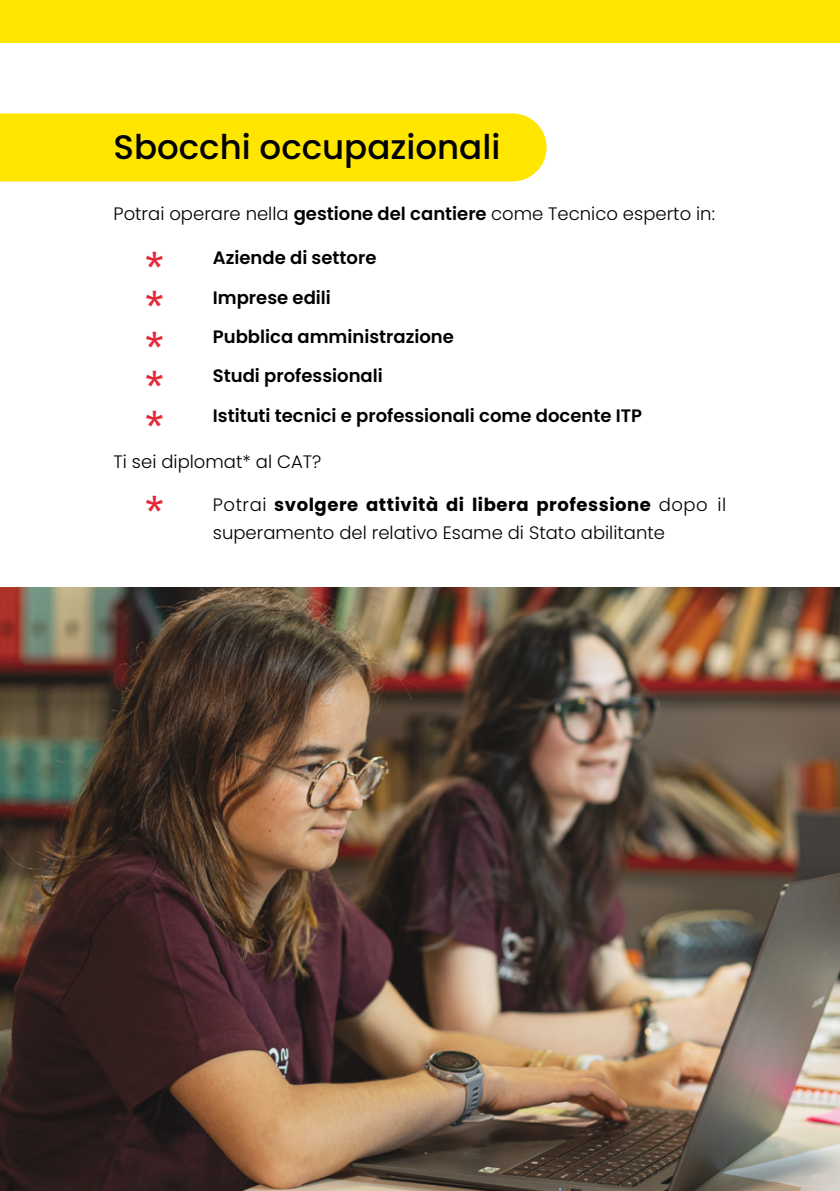
<style>
.page{position:relative;width:840px;height:1191px;background:#fff}
.page>*{position:absolute;margin:0;border:0;box-sizing:border-box;transform-origin:0 0}
.t1{font:46px/39.8px "Scale VF";color:#e62738;text-align:justify}
.t2{font:500 34px "Poppins";color:#000}
.t3{font:300 18px/28px "Poppins";color:#000}
.t4{font:600 18px/39.4px "Poppins";color:#000}
.s1{font-weight:600}
.s2{font-weight:700}
</style>
<div class="page">
<img style="left:0;top:587px;width:839px;height:604px">
<div style="left:0;top:0;width:839px;height:43px;background:#ffe600"></div>
<div style="left:0;top:113px;width:546px;height:68px;background:#ffe600"></div>
<hr style="left:839px;top:0;width:1px;height:43px;background:#ffe600">
<svg style="left:839px;top:925px;width:1px;height:91px"></svg>
<h2 class="t2" style="left:113px;top:127px;width:388px">Sbocchi occupazionali</h2>
<p class="t3" style="left:113px;top:200px;width:602px">Potrai operare nella <span class="s1">gestione del cantiere</span> come Tecnico esperto in:</p>
<h1 class="t1" style="left:144px;top:249px;width:22px">* * * * *</h1>
<p class="t4" style="left:213px;top:238px;width:430px">Aziende di settore<br>Imprese edili<br>Pubblica amministrazione<br>Studi professionali<br>Istituti tecnici e professionali come docente ITP</p>
<p class="t3" style="left:113px;top:448px;width:209px">Ti sei diplomat* al CAT?</p>
<h1 class="t1" style="left:144px;top:494px;width:22px">*</h1>
<p class="t3" style="left:213px;top:491px;width:515px">Potrai <span class="s2">svolgere attività di libera professione</span> dopo il superamento del relativo Esame di Stato abilitante</p>
</div>
